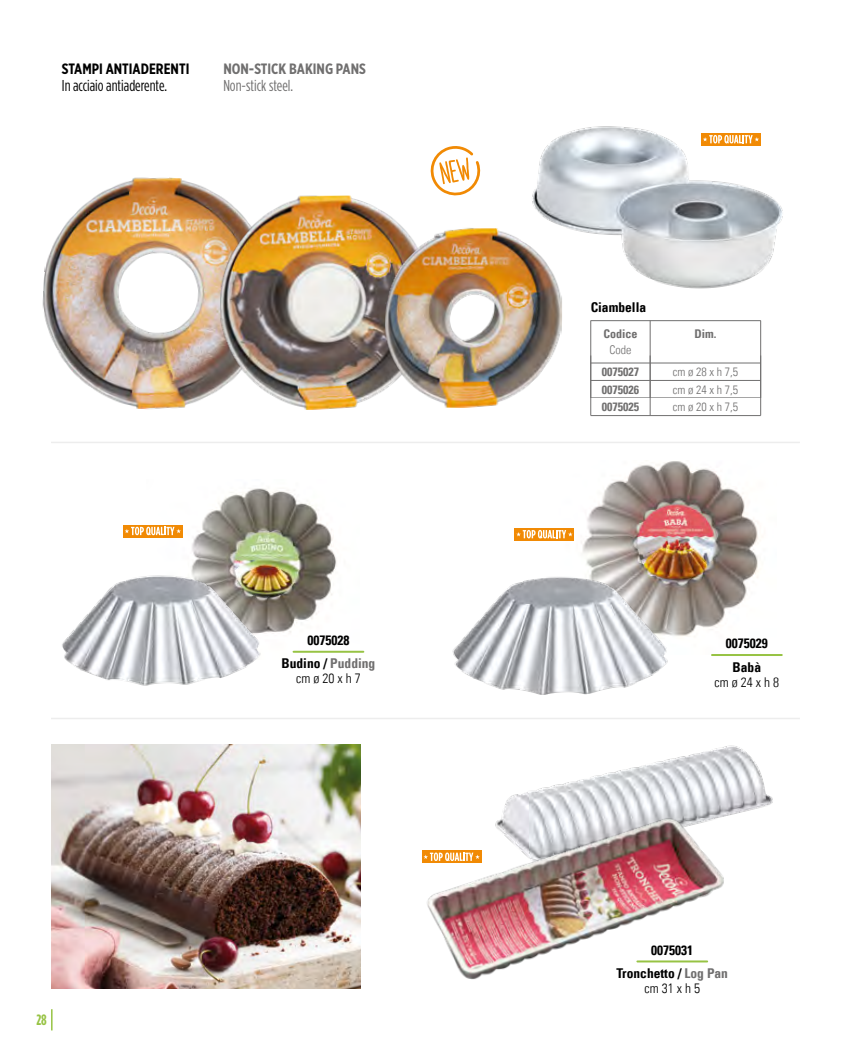
<style>
.page{position:relative;width:851px;height:1063px;background:#fff}
.page>*{position:absolute;margin:0;border:0;box-sizing:border-box;transform-origin:0 0}
.t1{font:15.75px "Gotham Condensed";color:#000}
.t2{font:15.75px "Gotham Condensed";color:#706f6f}
.t3{font:700 15px "Gotham X Narrow";color:#706f6f}
.t4{font:700 15px "Gotham X Narrow";color:#000}
.t5{font:700 15px "Gotham Condensed";color:#97c344}
.t6{font:700 condensed 13.5px/23.5px "Univers LT";color:#000;text-align:center}
.t7{font:300 condensed 13.5px "Univers LT";color:#000}
.t8{font:300 condensed 12px/17.4px "Univers LT";color:#706f6f}
.t9{font:700 condensed 12px/17.4px "Univers LT";color:#706f6f;text-align:justify}
.s1{color:#706f6f}
</style>
<div class="page">
<img style="left:147px;top:488px;width:213px;height:165px">
<img style="left:62px;top:566px;width:208px;height:120px">
<img style="left:581px;top:461px;width:178px;height:175px">
<img style="left:452px;top:566px;width:223px;height:129px">
<img style="left:509px;top:745px;width:264px;height:67px">
<img style="left:427px;top:798px;width:318px;height:182px">
<svg style="left:123px;top:525px;width:59px;height:12px"></svg>
<svg style="left:125px;top:527px;width:56px;height:8px"></svg>
<div style="left:514px;top:528px;width:60px;height:13px;background:#f18a04"></div>
<svg style="left:516px;top:530px;width:56px;height:8px"></svg>
<svg style="left:422px;top:850px;width:59px;height:13px"></svg>
<svg style="left:423px;top:853px;width:56px;height:8px"></svg>
<hr style="left:637px;top:960px;width:70px;height:2px;background:#97c344">
<hr style="left:711px;top:654px;width:70px;height:2px;background:#97c344">
<hr style="left:293px;top:651px;width:70px;height:2px;background:#97c344">
<hr style="left:51px;top:442px;width:748px;height:1px;background:#ededed">
<hr style="left:51px;top:718px;width:748px;height:1px;background:#ededed">
<img style="left:51px;top:744px;width:309px;height:244px">
<svg style="left:430px;top:146px;width:51px;height:50px"></svg>
<img style="left:532px;top:126px;width:251px;height:163px">
<hr style="left:590px;top:321px;width:1px;height:77px;background:#706f6f">
<hr style="left:590px;top:320px;width:170px;height:1px;background:#706f6f">
<hr style="left:590px;top:363px;width:170px;height:1px;background:#706f6f">
<hr style="left:590px;top:380px;width:170px;height:1px;background:#706f6f">
<hr style="left:649px;top:321px;width:1px;height:77px;background:#706f6f">
<hr style="left:760px;top:321px;width:1px;height:77px;background:#706f6f">
<hr style="left:590px;top:355px;width:1px;height:60px;background:#706f6f">
<hr style="left:649px;top:355px;width:1px;height:60px;background:#706f6f">
<hr style="left:760px;top:355px;width:1px;height:60px;background:#706f6f">
<hr style="left:590px;top:415px;width:170px;height:1px;background:#706f6f">
<img style="left:43px;top:177px;width:177px;height:233px">
<img style="left:220px;top:195px;width:181px;height:215px">
<img style="left:383px;top:226px;width:179px;height:184px">
<hr style="left:51px;top:1009px;width:2px;height:21px;background:#97c344">
<p class="t4" style="left:62px;top:59px;width:129px">STAMPI ANTIADERENTI</p>
<p class="t1" style="left:62px;top:77px;width:107px">In acciaio antiaderente.</p>
<p class="t3" style="left:223px;top:59px;width:144px">NON-STICK BAKING PANS</p>
<p class="t2" style="left:223px;top:77px;width:71px">Non-stick steel.</p>
<p class="t5" style="left:36px;top:1011px;width:12px">28</p>
<p class="t6" style="left:281px;top:628px;width:95px">0075028<br>Budino / <span class="s1">Pudding</span></p>
<p class="t7" style="left:296px;top:671px;width:66px">cm ø 20 x h 7</p>
<p class="t6" style="left:590px;top:296px;width:57px">Ciambella</p>
<p class="t9" style="left:603px;top:325px;width:36px">Codice</p>
<p class="t8" style="left:609px;top:341px;width:23px">Code</p>
<p class="t9" style="left:601px;top:363px;width:39px">0075027<br>0075026<br>0075025</p>
<p class="t9" style="left:694px;top:325px;width:23px">Dim.</p>
<p class="t8" style="left:672px;top:363px;width:67px">cm ø 28 x h 7,5 cm ø 24 x h 7,5</p>
<p class="t8" style="left:672px;top:398px;width:67px">cm ø 20 x h 7,5</p>
<p class="t6" style="left:725px;top:631px;width:43px">0075029<br>Babà</p>
<p class="t7" style="left:714px;top:674px;width:66px">cm ø 24 x h 8</p>
<p class="t6" style="left:616px;top:938px;width:113px">0075031<br>Tronchetto / <span class="s1">Log Pan</span></p>
<p class="t7" style="left:644px;top:980px;width:57px">cm 31 x h 5</p>
</div>
